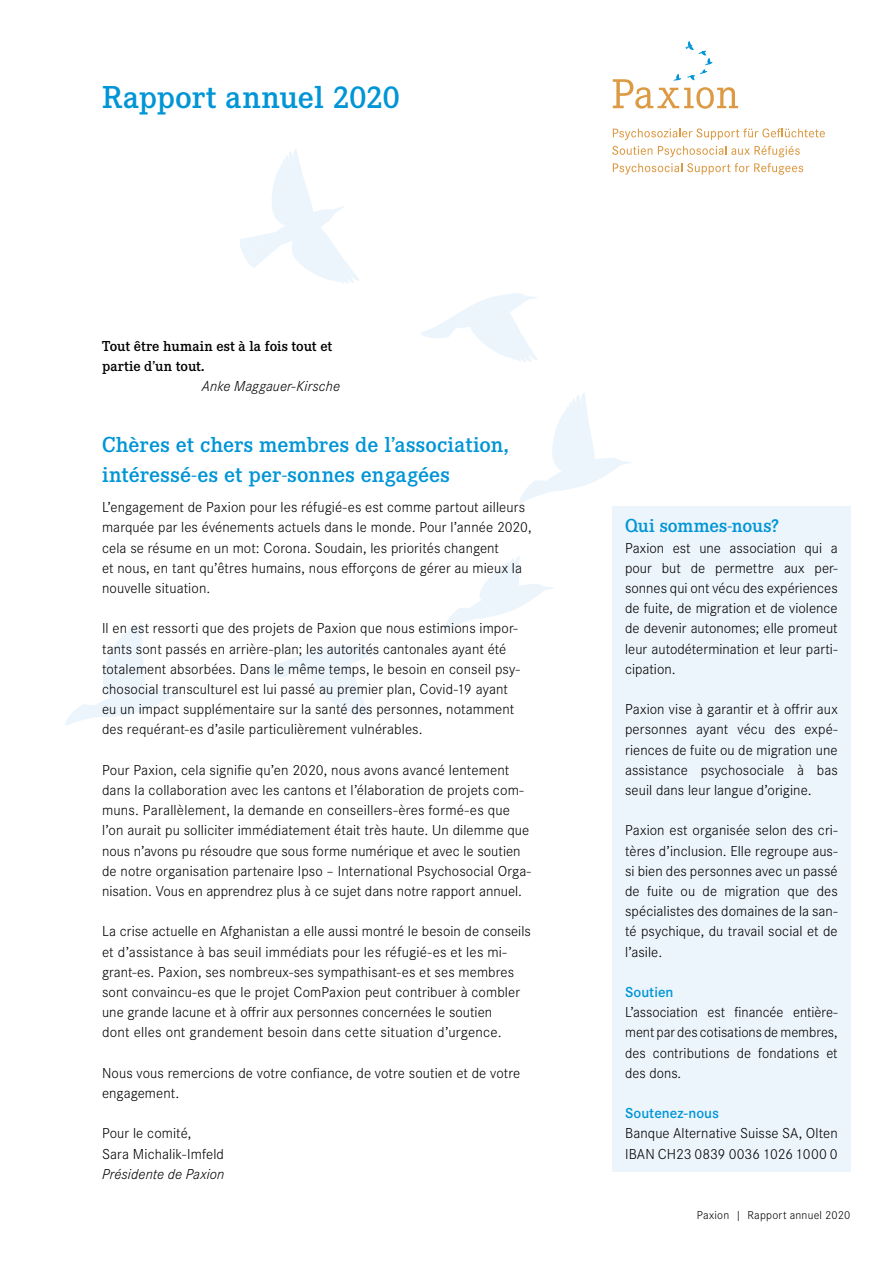
<style>
.page{position:relative;width:893px;height:1263px;background:#fff}
.page>*{position:absolute;margin:0;border:0;box-sizing:border-box;transform-origin:0 0}
.t1{font:600 33px "Corporate E Pro";letter-spacing:-.005em;color:#0095d6}
.t2{font:600 22.5px/30.3px "Corporate E Pro";letter-spacing:.01em;color:#0095d6}
.t3{font:600 19.5px "Corporate E Pro";letter-spacing:.005em;color:#0095d6}
.t4{font:300 15px/20.2px "Corporate S Pro";letter-spacing:.005em;color:#000}
.t5{font:600 15px/20.2px "Corporate E Pro";color:#000}
.t6{font:italic 300 15px "Corporate S Pro";letter-spacing:.005em;color:#000}
.t7{font:600 15px "Corporate S Pro";letter-spacing:.005em;color:#0095d6}
.t8{font:300 12px "Corporate S Pro";letter-spacing:.02em;color:#000}
</style>
<div class="page">
<svg style="left:260px;top:646px;width:120px;height:71px"></svg>
<svg style="left:421px;top:293px;width:117px;height:69px"></svg>
<svg style="left:444px;top:556px;width:109px;height:75px"></svg>
<svg style="left:519px;top:393px;width:113px;height:111px"></svg>
<svg style="left:65px;top:622px;width:116px;height:104px"></svg>
<svg style="left:240px;top:149px;width:119px;height:134px"></svg>
<svg style="left:613px;top:128px;width:212px;height:12px"></svg>
<svg style="left:612px;top:146px;width:40px;height:9px"></svg>
<svg style="left:658px;top:146px;width:142px;height:11px"></svg>
<svg style="left:613px;top:163px;width:190px;height:12px"></svg>
<svg style="left:613px;top:41px;width:125px;height:68px"></svg>
<div style="left:612px;top:506px;width:238px;height:665px;background:#edf5fc"></div>
<h1 class="t1" style="left:102px;top:75px;width:299px">Rapport annuel 2020</h1>
<p class="t5" style="left:102px;top:335px;width:232px">Tout être humain est à la fois tout et partie d’un tout.</p>
<p class="t6" style="left:202px;top:375px;width:140px">Anke Maggauer-Kirsche</p>
<h2 class="t2" style="left:102px;top:428px;width:408px">Chères et chers membres de l’association, intéressé-es et per-sonnes engagées</h2>
<p class="t4" style="left:102px;top:496px;width:431px">L’engagement de Paxion pour les réfugié-es est comme partout ailleurs marquée par les événements actuels dans le monde. Pour l’année 2020, cela se résume en un mot: Corona. Soudain, les priorités changent<br>et nous, en tant qu’êtres humains, nous efforçons de gérer au mieux la nouvelle situation.</p>
<p class="t4" style="left:102px;top:617px;width:419px">Il en est ressorti que des projets de Paxion que nous estimions impor&shy;tants sont passés en arrière-plan; les autorités cantonales ayant été totalement absorbées. Dans le même temps, le besoin en conseil psy&shy;chosocial transculturel est lui passé au premier plan, Covid-19 ayant eu un impact supplémentaire sur la santé des personnes, notamment des requérant-es d’asile particulièrement vulnérables.</p>
<p class="t4" style="left:102px;top:759px;width:430px">Pour Paxion, cela signifie qu’en 2020, nous avons avancé lentement dans la collaboration avec les cantons et l’élaboration de projets com&shy;muns. Parallèlement, la demande en conseillers-ères formé-es que l’on aurait pu solliciter immédiatement était très haute. Un dilemme que nous n’avons pu résoudre que sous forme numérique et avec le soutien de notre organisation partenaire Ipso – International Psychosocial Orga&shy;nisation. Vous en apprendrez plus à ce sujet dans notre rapport annuel.</p>
<p class="t4" style="left:102px;top:920px;width:430px">La crise actuelle en Afghanistan a elle aussi montré le besoin de conseils et d’assistance à bas seuil immédiats pour les réfugié-es et les mi&shy;grant-es. Paxion, ses nombreux-ses sympathisant-es et ses membres sont convaincu-es que le projet ComPaxion peut contribuer à combler une grande lacune et à offrir aux personnes concernées le soutien<br>dont elles ont grandement besoin dans cette situation d’urgence.</p>
<p class="t4" style="left:102px;top:1062px;width:420px">Nous vous remercions de votre confiance, de votre soutien et de votre engagement.</p>
<p class="t4" style="left:102px;top:1122px;width:123px">Pour le comité,<br>Sara Michalik-Imfeld</p>
<p class="t6" style="left:102px;top:1163px;width:124px">Présidente de Paxion</p>
<h3 class="t3" style="left:625px;top:512px;width:156px">Qui sommes-nous?</h3>
<p class="t4" style="left:625px;top:537px;width:214px;text-align:justify">Paxion est une association qui a pour but de permettre aux per&shy;sonnes qui ont vécu des expériences de fuite, de migration et de violence de devenir autonomes; elle promeut leur autodétermination et leur parti&shy;cipation.</p>
<p class="t4" style="left:625px;top:698px;width:214px;text-align:justify">Paxion vise à garantir et à offrir aux personnes ayant vécu des expé&shy;riences de fuite ou de migration une assistance psychosociale à bas seuil dans leur langue d’origine.</p>
<p class="t4" style="left:625px;top:819px;width:214px;text-align:justify">Paxion est organisée selon des cri&shy;tères d’inclusion. Elle regroupe aus&shy;si bien des personnes avec un passé de fuite ou de migration que des spécialistes des domaines de la san&shy;té psychique, du travail social et de l’asile.</p>
<p class="t7" style="left:625px;top:981px;width:50px">Soutien</p>
<p class="t4" style="left:625px;top:1001px;width:214px;text-align:justify">L’association est financée entière&shy;ment par des cotisations de membres, des contributions de fondations et des dons.</p>
<p class="t7" style="left:625px;top:1102px;width:96px">Soutenez-nous</p>
<p class="t4" style="left:625px;top:1122px;width:214px">Banque Alternative Suisse SA, Olten<br>IBAN CH23 0839 0036 1026 1000 0</p>
<p class="t8" style="left:697px;top:1207px;width:155px">Paxion | Rapport annuel 2020</p>
</div>
